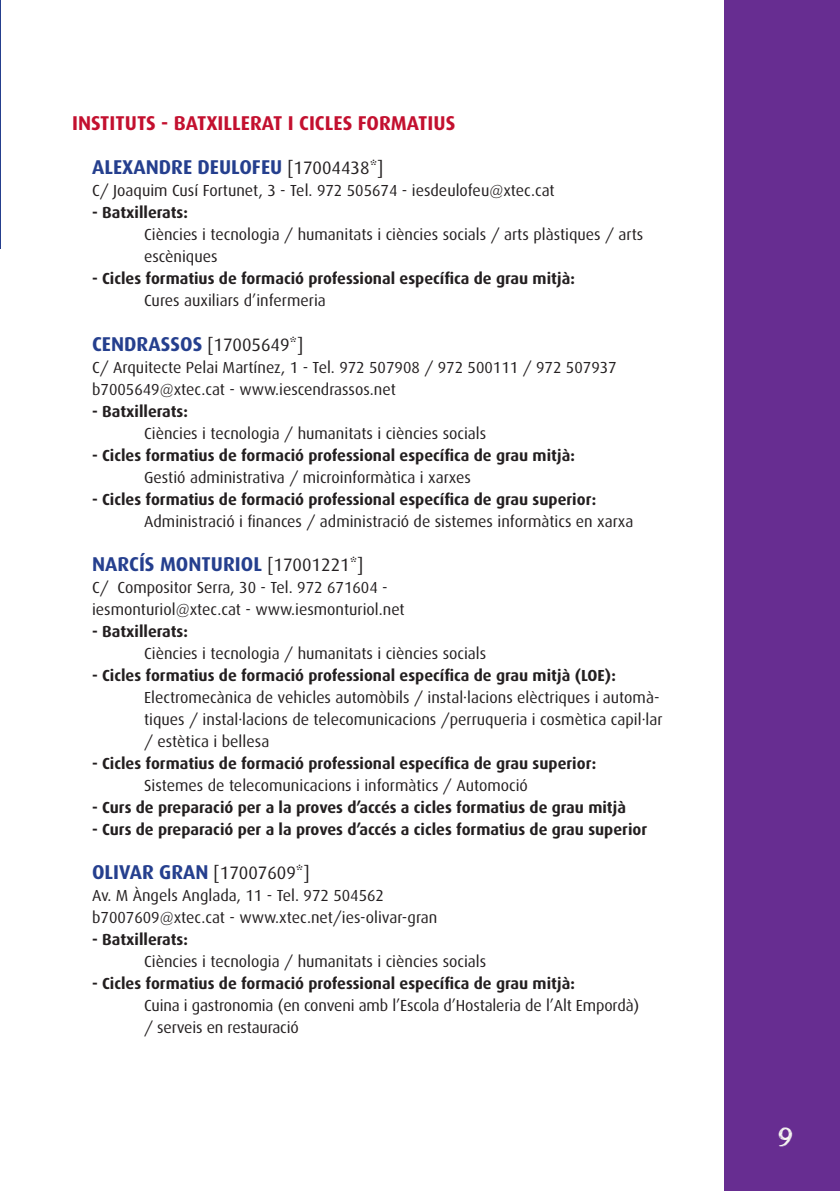
<style>
.page{position:relative;width:840px;height:1191px;background:#fff}
.page>*{position:absolute;margin:0;border:0;box-sizing:border-box;transform-origin:0 0}
.t1{font:28px "Hand TIMES";color:#f8faf3}
.t2{font:700 20px "Dax";color:#253f8e}
.t3{font:700 20px "Dax";color:#c3102f}
.t4{font:18px "Dax";color:#231f20}
.t5{font:16px/22px "Dax";color:#231f20}
.t6{font:700 16px "Dax";color:#231f20}
.s1{font-weight:400;font-size:18px;color:#231f20}
.s2{font-weight:700;font-size:20px;color:#253f8e}
</style>
<div class="page">
<hr style="left:0;top:0;width:1px;height:249px;background:#253f8e">
<div style="left:723px;top:0;width:116px;height:1191px;background:#672d91"></div>
<p class="t3" style="left:72px;top:112px;width:384px">INSTITUTS - BATXILLERAT I CICLES FORMATIUS</p>
<p class="t2" style="left:92px;top:156px;width:293px">ALEXANDRE DEULOFEU <span class="s1">[17004438*]</span></p>
<p class="t5" style="left:92px;top:180px;width:464px">C/ Joaquim Cusí Fortunet, 3 - Tel. 972 505674 - iesdeulofeu@xtec.cat</p>
<p class="t6" style="left:92px;top:204px;width:97px">- Batxillerats:</p>
<p class="t5" style="left:144px;top:224px;width:500px">Ciències i tecnologia / humanitats i ciències socials / arts plàstiques / arts escèniques</p>
<p class="t6" style="left:92px;top:270px;width:484px">- Cicles formatius de formació professional específica de grau mitjà:</p>
<p class="t5" style="left:144px;top:290px;width:183px">Cures auxiliars d’infermeria</p>
<p class="t4" style="left:92px;top:334px;width:213px"><span class="s2">CENDRASSOS</span> [17005649*]</p>
<p class="t5" style="left:92px;top:356px;width:526px">C/ Arquitecte Pelai Martínez, 1 - Tel. 972 507908 / 972 500111 / 972 507937 b7005649@xtec.cat - www.iescendrassos.net</p>
<p class="t6" style="left:92px;top:402px;width:97px">- Batxillerats:</p>
<p class="t5" style="left:144px;top:422px;width:343px">Ciències i tecnologia / humanitats i ciències socials</p>
<p class="t6" style="left:92px;top:446px;width:484px">- Cicles formatius de formació professional específica de grau mitjà:</p>
<p class="t5" style="left:144px;top:466px;width:328px">Gestió administrativa / microinformàtica i xarxes</p>
<p class="t6" style="left:92px;top:490px;width:505px">- Cicles formatius de formació professional específica de grau superior:</p>
<p class="t5" style="left:144px;top:510px;width:490px">Administració i finances / administració de sistemes informàtics en xarxa</p>
<p class="t2" style="left:92px;top:552px;width:273px">NARCÍS MONTURIOL <span class="s1">[17001221*]</span></p>
<p class="t5" style="left:92px;top:576px;width:314px">C/ Compositor Serra, 30 - Tel. 972 671604 - iesmonturiol@xtec.cat - www.iesmonturiol.net</p>
<p class="t6" style="left:92px;top:622px;width:97px">- Batxillerats:</p>
<p class="t5" style="left:144px;top:642px;width:343px">Ciències i tecnologia / humanitats i ciències socials</p>
<p class="t6" style="left:92px;top:666px;width:525px">- Cicles formatius de formació professional específica de grau mitjà (LOE):</p>
<p class="t5" style="left:144px;top:686px;width:519px">Electromecànica de vehicles automòbils / instal·lacions elèctriques i automà&shy;tiques / instal·lacions de telecomunicacions /perruqueria i cosmètica capil·lar / estètica i bellesa</p>
<p class="t6" style="left:92px;top:754px;width:505px">- Cicles formatius de formació professional específica de grau superior:</p>
<p class="t5" style="left:144px;top:774px;width:385px">Sistemes de telecomunicacions i informàtics / Automoció</p>
<p class="t6" style="left:92px;top:798px;width:535px">- Curs de preparació per a la proves d’accés a cicles formatius de grau mitjà</p>
<p class="t6" style="left:92px;top:820px;width:556px">- Curs de preparació per a la proves d’accés a cicles formatius de grau superior</p>
<p class="t4" style="left:92px;top:862px;width:219px"><span class="s2">OLIVAR GRAN</span> [17007609*]</p>
<p class="t5" style="left:92px;top:884px;width:346px">Av. M Àngels Anglada, 11 - Tel. 972 504562 b7007609@xtec.cat - www.xtec.net/ies-olivar-gran</p>
<p class="t6" style="left:92px;top:930px;width:97px">- Batxillerats:</p>
<p class="t5" style="left:144px;top:950px;width:343px">Ciències i tecnologia / humanitats i ciències socials</p>
<p class="t6" style="left:92px;top:974px;width:484px">- Cicles formatius de formació professional específica de grau mitjà:</p>
<p class="t5" style="left:144px;top:994px;width:496px">Cuina i gastronomia (en conveni amb l’Escola d’Hostaleria de l’Alt Empordà) / serveis en restauració</p>
<h1 class="t1" style="left:777px;top:1121px;width:17px">9</h1>
</div>
